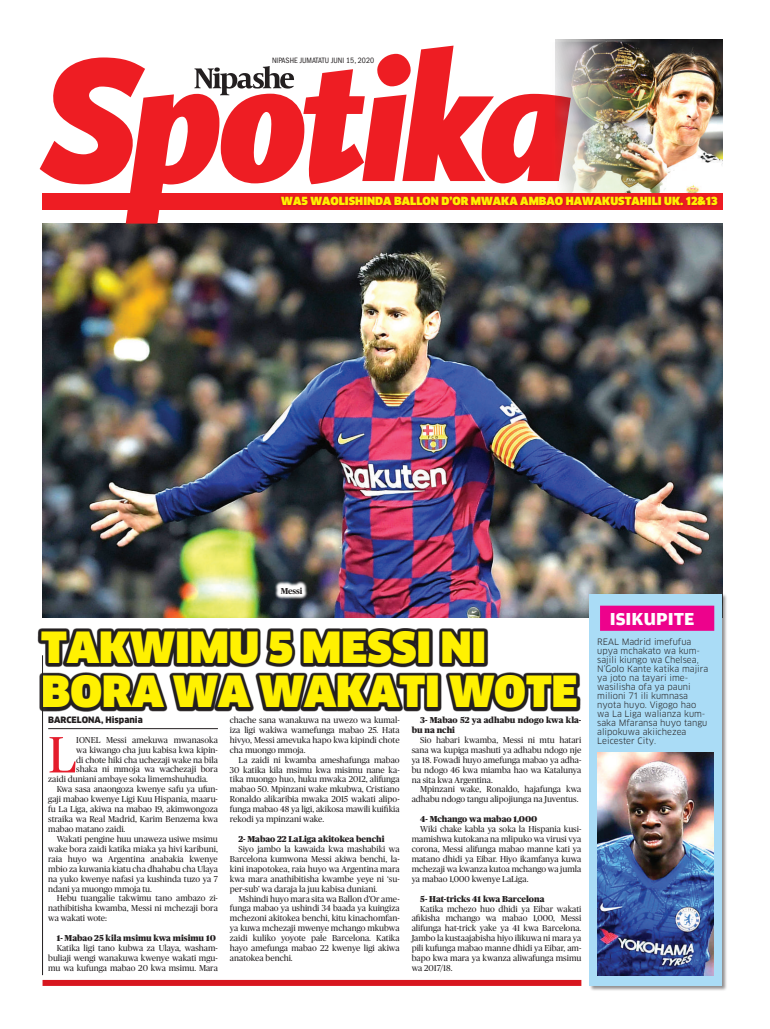
<style>
.page{position:relative;width:770px;height:1029px;background:#fff}
.page>*{position:absolute;margin:0;border:0;box-sizing:border-box;transform-origin:0 0}
.t1{font:51px "Publico";color:#e41d2c}
.t2{font:900 42px/44px "Clan LF";color:#fff101}
.t3{font:700 18.3px "Amplitude Wide";color:#fff;scale:.95 1}
.t4{font:900 11px "Clan LF";color:#fff101}
.t5{font:8.6px/9.9px "Publico";color:#231f20;text-align:justify}
.t6{font:8.6px/9px "Clan LF";color:#231f20}
.t7{font:900 8.6px/9.9px "Publico";color:#231f20}
.t8{font:900 8.6px "Clan";color:#231f20}
.t9{font:700 8.6px "Publico";letter-spacing:-.02em;color:#231f20}
.t10{font:condensed 8px "Franklin Gothic";color:#231f20}
</style>
<div class="page">
<img style="left:43px;top:224px;width:679px;height:393px">
<svg style="left:40px;top:46px;width:531px;height:178px"></svg>
<svg style="left:194px;top:66px;width:100px;height:29px"></svg>
<img style="left:545px;top:42px;width:178px;height:157px">
<div style="left:589px;top:594px;width:138px;height:398px;background:#231f20;opacity:.5"></div>
<div style="left:589px;top:594px;width:132px;height:392px;background:#aadcf6"></div>
<img style="left:597px;top:753px;width:116px;height:223px">
<div style="left:600px;top:606px;width:114px;height:25px;background:#ed028c"></div>
<div style="left:43px;top:980px;width:538px;height:6px;background:#d7171f"></div>
<svg style="left:38px;top:628px;width:543px;height:83px;fill:#231f20"></svg>
<hr style="left:48px;top:728px;width:170px;height:1px;background:#231f20">
<div style="left:37px;top:651px;width:11px;height:329px;background:#fff"></div>
<hr style="left:42px;top:655px;width:1px;height:320px;background:#231f20">
<img style="left:555px;top:39px;width:167px;height:154px">
<div style="left:43px;top:193px;width:679px;height:17px;background:#ee1d23"></div>
<svg style="left:274px;top:581px;width:35px;height:19px"></svg>
<svg style="left:280px;top:196px;width:438px;height:10px;fill:#d8171f"></svg>
<p class="t10" style="left:272px;top:56px;width:103px">NIPASHE JUMATATU JUNI 15, 2020</p>
<p class="t4" style="left:281px;top:195px;width:437px">WA5 WAOLISHINDA BALLON D’OR MWAKA AMBAO HAWAKUSTAHILI UK. 12&amp;13</p>
<p class="t9" style="left:281px;top:586px;width:23px">Messi</p>
<h2 class="t2" style="left:41px;top:626px;width:538px">TAKWIMU 5 MESSI NI<br>BORA WA WAKATI WOTE</h2>
<p class="t8" style="left:48px;top:715px;width:96px">BARCELONA, Hispania</p>
<h1 class="t1" style="left:48px;top:726px;width:30px">L</h1>
<p class="t5" style="left:76px;top:735px;width:143px">IONEL Messi amekuwa mwanasoka</p>
<p class="t5" style="left:230px;top:715px;width:171px">chache sana wanakuwa na uwezo wa kumal&shy;iza ligi wakiwa wamefunga mabao 25. Hata hivyo, Messi amevuka hapo kwa kipindi chote cha muongo mmoja.</p>
<p class="t5" style="left:230px;top:755px;width:171px;text-indent:9px">La zaidi ni kwamba ameshafunga mabao 30 katika kila msimu kwa misimu nane ka&shy;tika muongo huo, huku mwaka 2012, alifunga mabao 50. Mpinzani wake mkubwa, Cristiano Ronaldo alikaribia mwaka 2015 wakati alipo&shy;funga mabao 48 ya ligi, akikosa mawili kuifikia rekodi ya mpinzani wake.</p>
<p class="t7" style="left:238px;top:834px;width:148px">2- Mabao 22 LaLiga akitokea benchi</p>
<p class="t5" style="left:230px;top:844px;width:171px;text-indent:9px">Siyo jambo la kawaida kwa mashabiki wa Barcelona kumwona Messi akiwa benchi, la&shy;kini inapotokea, raia huyo wa Argentina mara kwa mara anathibitisha kwambe yeye ni ‘su&shy;per-sub’ wa daraja la juu kabisa duniani.</p>
<p class="t5" style="left:230px;top:894px;width:171px;text-indent:9px">Mshindi huyo mara sita wa Ballon d’Or ame&shy;funga mabao ya ushindi 34 baada ya kuingiza mchezoni akitokea benchi, kitu kinachomfan&shy;ya kuwa mchezaji mwenye mchango mkubwa zaidi kuliko yoyote pale Barcelona. Katika hayo amefunga mabao 22 kwenye ligi akiwa anatokea benchi.</p>
<p class="t7" style="left:411px;top:715px;width:171px;text-indent:9px">3- Mabao 52 ya adhabu ndogo kwa kla&shy;bu na nchi</p>
<p class="t5" style="left:411px;top:735px;width:171px;text-indent:9px">Sio habari kwamba, Messi ni mtu hatari sana wa kupiga mashuti ya adhabu ndogo nje ya 18. Fowadi huyo amefunga mabao ya adha&shy;bu ndogo 46 kwa miamba hao wa Katalunya na sita kwa Argentina.</p>
<p class="t5" style="left:411px;top:784px;width:171px;text-indent:9px">Mpinzani wake, Ronaldo, hajafunga kwa adhabu ndogo tangu alipojiunga na Juventus.</p>
<p class="t7" style="left:420px;top:814px;width:119px">4- Mchango wa mabao 1,000</p>
<p class="t5" style="left:411px;top:824px;width:171px;text-indent:9px">Wiki chake kabla ya soka la Hispania kusi&shy;mamishwa kutokana na mlipuko wa virusi vya corona, Messi alifunga mabao manne kati ya matano dhidi ya Eibar. Hiyo ikamfanya kuwa mchezaji wa kwanza kutoa mchango wa jumla ya mabao 1,000 kwenye LaLiga.</p>
<p class="t7" style="left:420px;top:894px;width:126px">5- Hat-tricks 41 kwa Barcelona</p>
<p class="t5" style="left:411px;top:904px;width:171px;text-indent:9px">Katika mchezo huo dhidi ya Eibar wakati afikisha mchango wa mabao 1,000, Messi alifunga hat-trick yake ya 41 kwa Barcelona.<br>Jambo la kustaajabisha hiyo ilikuwa ni mara ya pili kufunga mabao manne dhidi ya Eibar, am&shy;bapo kwa mara ya kwanza aliwafunga msimu wa 2017/18.</p>
<p class="t5" style="left:76px;top:745px;width:143px">wa kiwango cha juu kabisa kwa kipin-</p>
<p class="t5" style="left:76px;top:755px;width:143px">di chote hiki cha uchezaji wake na bila</p>
<p class="t5" style="left:76px;top:765px;width:143px">shaka ni mmoja wa wachezaji bora</p>
<p class="t5" style="left:48px;top:774px;width:161px">zaidi duniani ambaye soka limemshuhudia.</p>
<p class="t5" style="left:57px;top:784px;width:163px">Kwa sasa anaongoza kwenye safu ya ufun-</p>
<p class="t5" style="left:48px;top:794px;width:171px">gaji mabao kwenye Ligi Kuu Hispania, maaru-</p>
<p class="t5" style="left:48px;top:804px;width:171px">fu La Liga, akiwa na mabao 19, akimwongoza</p>
<p class="t5" style="left:48px;top:814px;width:171px">straika wa Real Madrid, Karim Benzema kwa</p>
<p class="t5" style="left:48px;top:824px;width:79px">mabao matano zaidi.</p>
<p class="t5" style="left:57px;top:834px;width:163px">Wakati pengine huu unaweza usiwe msimu</p>
<p class="t5" style="left:48px;top:844px;width:171px">wake bora zaidi katika miaka ya hivi karibuni,</p>
<p class="t5" style="left:48px;top:854px;width:171px">raia huyo wa Argentina anabakia kwenye</p>
<p class="t5" style="left:48px;top:864px;width:171px">mbio za kuwania kiatu cha dhahabu cha Ulaya</p>
<p class="t5" style="left:48px;top:874px;width:171px">na yuko kwenye nafasi ya kushinda tuzo ya 7</p>
<p class="t5" style="left:48px;top:884px;width:105px">ndani ya muongo mmoja tu.</p>
<p class="t5" style="left:57px;top:894px;width:163px">Hebu tuangalie takwimu tano ambazo zi-</p>
<p class="t5" style="left:48px;top:903px;width:171px">nathibitisha kwamba, Messi ni mchezaji bora</p>
<p class="t5" style="left:48px;top:913px;width:60px">wa wakati wote:</p>
<p class="t7" style="left:57px;top:933px;width:161px">1- Mabao 25 kila msimu kwa misimu 10</p>
<p class="t5" style="left:48px;top:943px;width:171px;text-indent:9px">Katika ligi tano kubwa za Ulaya, washam&shy;buliaji wengi wanakuwa kwenye wakati mgu&shy;mu wa kufunga mabao 20 kwa msimu. Mara</p>
<h3 class="t3" style="left:609px;top:608px;width:91px">ISIKUPITE</h3>
<p class="t6" style="left:597px;top:637px;width:113px">REAL Madrid imefufua upya mchakato wa kum&shy;sajili kiungo wa Chelsea,<br>N’Golo Kante katika majira ya joto na tayari ime&shy;wasilisha ofa ya pauni milioni 71 ili kumnasa nyota huyo. Vigogo hao wa La Liga walianza kum&shy;saka Mfaransa huyo tangu alipokuwa akiichezea<br>Leicester City.</p>
</div>
